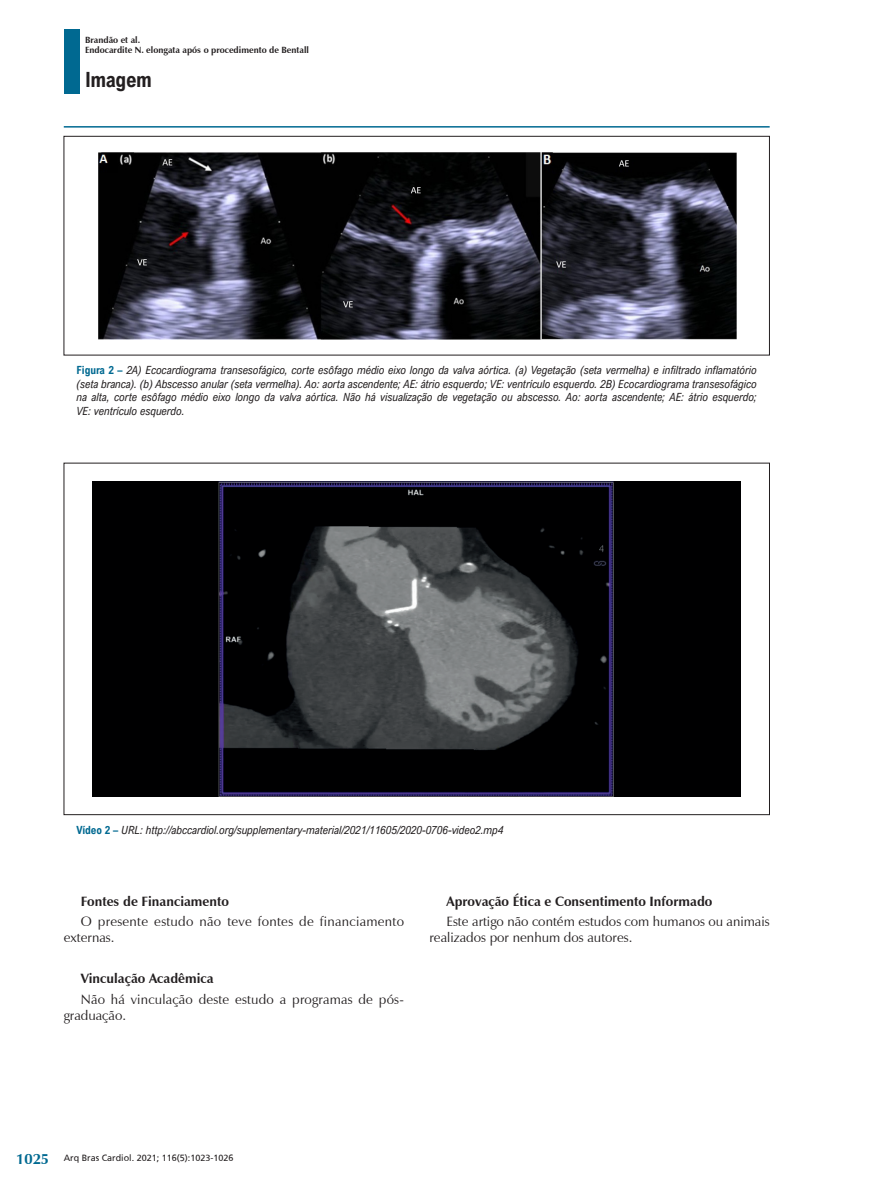
<style>
.page{position:relative;width:893px;height:1191px;background:#fff}
.page>*{position:absolute;margin:0;border:0;box-sizing:border-box;transform-origin:0 0}
.t1{font:700 21px "Arial Nova Cond";letter-spacing:-.02em;color:#231f20}
.t2{font:700 15px "Zapf Humanist 601 BT";color:#006991}
.t3{font:13.5px/16.2px "Zapf Humanist 601 BT";color:#231f20}
.t4{font:700 13.5px "Zapf Humanist 601 BT";color:#231f20}
.t5{font:13.5px/16.2px "Zapf Humanist 601 BT";letter-spacing:.02em;color:#231f20}
.t6{font:italic 11.25px/13.5px "Arial Nova Cond";letter-spacing:-.005em;color:#231f20;text-align:justify}
.t7{font:700 9px/10.8px "Zapf Humanist 601 BT";color:#231f20}
.t8{font:9px "Frutiger";color:#231f20}
.s1{font-weight:700;font-style:normal;color:#006991}
</style>
<div class="page">
<hr style="left:64px;top:126px;width:706px;height:2px;background:#006991">
<div style="left:64px;top:29px;width:16px;height:65px;background:#006991"></div>
<div style="left:64px;top:136px;width:706px;height:219px;border:1px solid #231f20"></div>
<img style="left:99px;top:152px;width:638px;height:187px">
<img style="left:93px;top:481px;width:648px;height:315px">
<p class="t7" style="left:85px;top:34px;width:225px">Brandão et al.<br>Endocardite N. elongata após o procedimento de Bentall</p>
<h1 class="t1" style="left:85px;top:67px;width:68px">Imagem</h1>
<p class="t6" style="left:76px;top:363px;width:682px"><span class="s1">Figura 2 –</span> 2A) Ecocardiograma transesofágico, corte esôfago médio eixo longo da valva aórtica. (a) Vegetação (seta vermelha) e infiltrado inflamatório (seta branca). (b) Abscesso anular (seta vermelha). Ao: aorta ascendente; AE: átrio esquerdo; VE: ventrículo esquerdo. 2B) Ecocardiograma transesofágico na alta, corte esôfago médio eixo longo da valva aórtica. Não há visualização de vegetação ou abscesso. Ao: aorta ascendente; AE: átrio esquerdo; VE: ventrículo esquerdo.</p>
<p class="t6" style="left:77px;top:822px;width:428px"><span class="s1">Vídeo 2 –</span> URL: http://abccardiol.org/supplementary-material/2021/11605/2020-0706-video2.mp4</p>
<p class="t4" style="left:81px;top:892px;width:150px">Fontes de Financiamento</p>
<p class="t5" style="left:64px;top:913px;width:342px;text-indent:17px">O presente estudo não teve fontes de financiamento externas.</p>
<p class="t4" style="left:81px;top:970px;width:134px">Vinculação Acadêmica</p>
<p class="t3" style="left:64px;top:991px;width:342px;text-indent:17px">Não há vinculação deste estudo a programas de pós&shy;graduação.</p>
<p class="t4" style="left:446px;top:892px;width:267px">Aprovação Ética e Consentimento Informado</p>
<p class="t3" style="left:429px;top:913px;width:342px;text-indent:17px">Este artigo não contém estudos com humanos ou animais realizados por nenhum dos autores.</p>
<h2 class="t2" style="left:16px;top:1149px;width:34px">1025</h2>
<p class="t8" style="left:64px;top:1153px;width:171px">Arq Bras Cardiol. 2021; 116(5):1023-1026</p>
</div>
